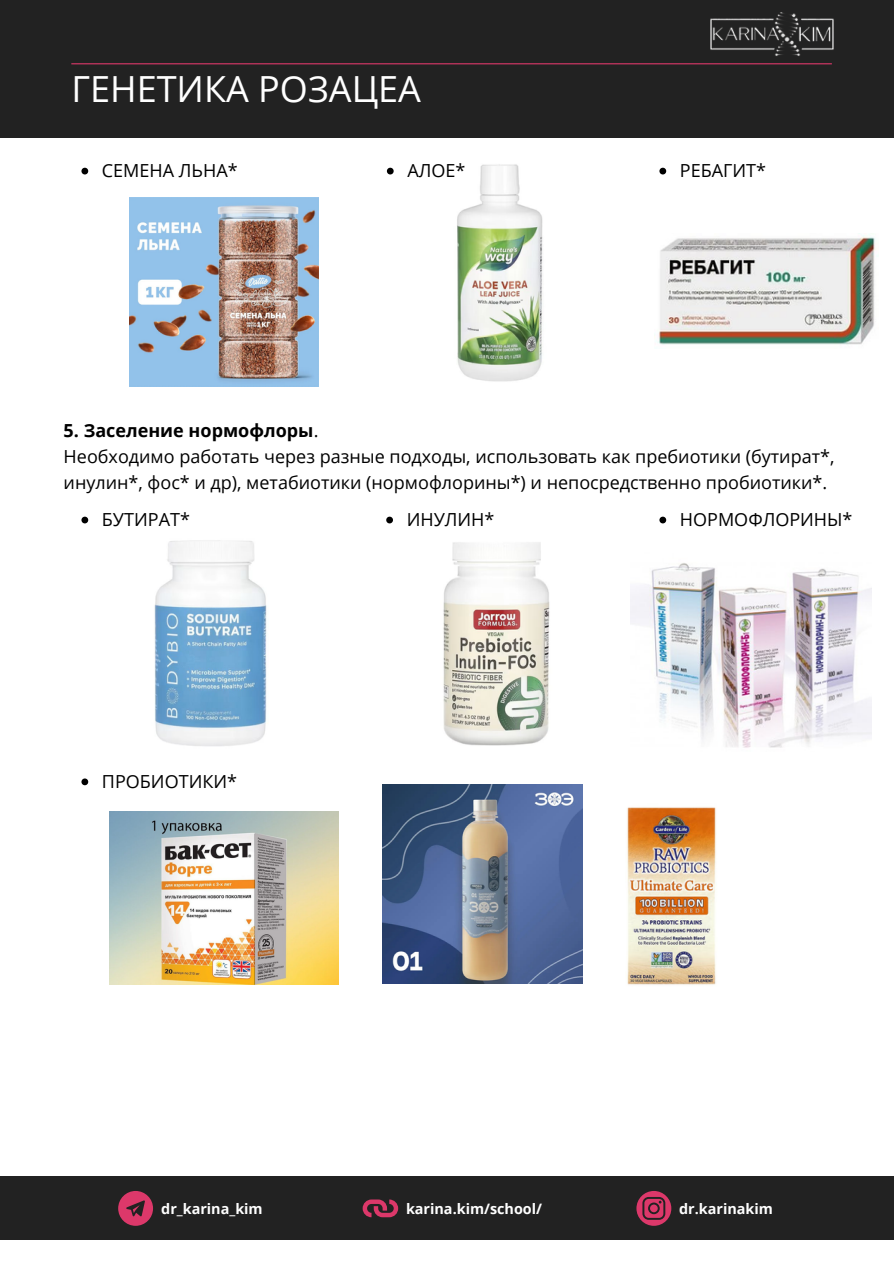
<style>
.page{position:relative;width:894px;height:1264px;background:#fff}
.page>*{position:absolute;margin:0;border:0;box-sizing:border-box;transform-origin:0 0}
.t1{font:36px "Open Sans";color:#fff}
.t2{font:18px/25.8px "Open Sans";color:#000}
.t3{font:700 14.4px "Open Sans";color:#fff}
.s1{font-weight:700}
</style>
<div class="page">
<div style="left:0;top:0;width:893px;height:1263px;background:#222"></div>
<div style="left:0;top:139px;width:893px;height:1124px;background:#fff"></div>
<img style="left:710px;top:12px;width:124px;height:44px">
<hr style="left:71px;top:63px;width:760px;height:1px;background:#dc386a">
<div style="left:0;top:1176px;width:893px;height:63px;background:#222"></div>
<svg style="left:118px;top:1191px;width:35px;height:34px"></svg>
<svg style="left:636px;top:1191px;width:35px;height:34px"></svg>
<svg style="left:362px;top:1199px;width:36px;height:18px"></svg>
<img style="left:129px;top:197px;width:189px;height:189px">
<img style="left:457px;top:164px;width:86px;height:218px">
<img style="left:657px;top:235px;width:219px;height:110px">
<img style="left:154px;top:540px;width:113px;height:206px">
<img style="left:443px;top:542px;width:107px;height:204px">
<img style="left:630px;top:563px;width:241px;height:185px">
<img style="left:109px;top:812px;width:230px;height:172px">
<img style="left:382px;top:784px;width:200px;height:199px">
<img style="left:627px;top:807px;width:89px;height:178px">
<svg style="left:81px;top:168px;width:7px;height:6px"></svg>
<svg style="left:387px;top:168px;width:6px;height:6px"></svg>
<svg style="left:659px;top:168px;width:7px;height:6px"></svg>
<svg style="left:81px;top:516px;width:7px;height:7px"></svg>
<svg style="left:386px;top:516px;width:7px;height:7px"></svg>
<svg style="left:659px;top:516px;width:7px;height:7px"></svg>
<svg style="left:81px;top:778px;width:7px;height:7px"></svg>
<p class="t1" style="left:71px;top:64px;width:351px">ГЕНЕТИКА РОЗАЦЕА</p>
<p class="t2" style="left:102px;top:157px;width:137px">СЕМЕНА ЛЬНА*</p>
<p class="t2" style="left:407px;top:157px;width:59px">АЛОЕ*</p>
<p class="t2" style="left:679px;top:157px;width:88px">РЕБАГИТ*</p>
<p class="t2" style="left:64px;top:417px;width:772px"><span class="s1">5. Заселение нормофлоры</span>.<br>Необходимо работать через разные подходы, использовать как пребиотики (бутират*, инулин*, фос* и др), метабиотики (нормофлорины*) и непосредственно пробиотики*.</p>
<p class="t2" style="left:102px;top:506px;width:89px">БУТИРАТ*</p>
<p class="t2" style="left:406px;top:506px;width:89px">ИНУЛИН*</p>
<p class="t2" style="left:679px;top:506px;width:174px">НОРМОФЛОРИНЫ*</p>
<p class="t2" style="left:102px;top:767px;width:136px">ПРОБИОТИКИ*</p>
<h1 class="t3" style="left:161px;top:1198px;width:103px">dr_karina_kim</h1>
<p class="t3" style="left:406px;top:1198px;width:138px">karina.kim/school/</p>
<p class="t3" style="left:679px;top:1198px;width:95px">dr.karinakim</p>
</div>
